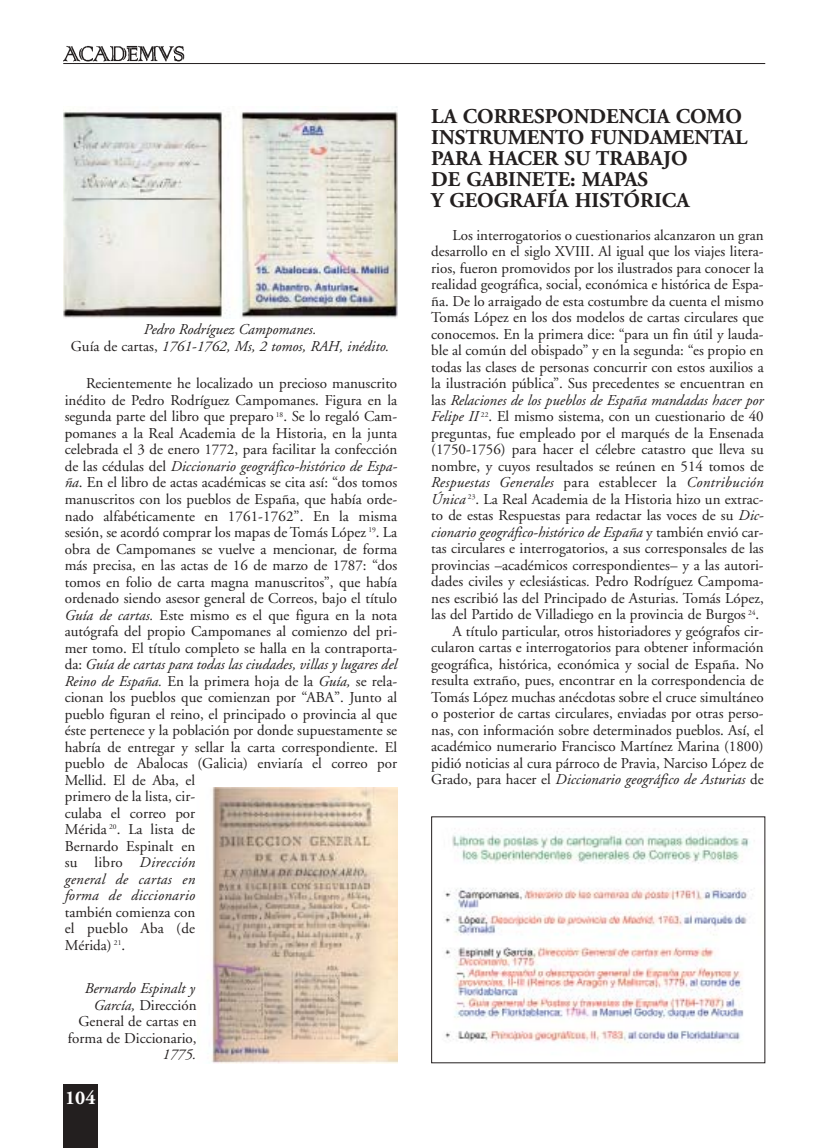
<style>
.page{position:relative;width:830px;height:1148px;background:#fff}
.page>*{position:absolute;margin:0;border:0;box-sizing:border-box;transform-origin:0 0}
.t1{font:700 21px/21px "Adobe Garamond";color:#231f1f}
.t2{font:700 19.5px "Adobe Garamond";color:#fff}
.t3{font:15px/16.5px "Adobe Garamond";color:#231f1f;text-align:right}
.t4{font:italic 15px/16.5px "Adobe Garamond";color:#231f1f;text-align:center}
.s1{font-style:normal}
.s2{font-style:italic}
</style>
<div class="page">
<div style="left:63px;top:1084px;width:34px;height:63px;background:#231f1f"></div>
<img style="left:63px;top:45px;width:122px;height:17px">
<hr style="left:63px;top:63px;width:702px;height:1px;background:#231f1f">
<img style="left:444px;top:830px;width:309px;height:214px">
<img style="left:63px;top:106px;width:334px;height:212px">
<img style="left:210px;top:788px;width:188px;height:275px">
<p class="t4" style="left:71px;top:322px;width:320px">Pedro Rodríguez Campomanes.<br><span class="s1">Guía de cartas,</span> 1761-1762, Ms, 2 tomos, RAH, inédito.</p>
<p class="t3" style="left:65px;top:377px;width:334px;text-align:left;text-indent:21px">Recientemente he localizado un precioso manuscrito inédito de Pedro Rodríguez Campomanes. Figura en la segunda parte del libro que preparo <sup>18</sup>. Se lo regaló Cam&shy;pomanes a la Real Academia de la Historia, en la junta celebrada el 3 de enero 1772, para facilitar la confección de las cédulas del <span class="s2">Diccionario geográfico-histórico de Espa&shy;ña</span>. En el libro de actas académicas se cita así: “dos tomos manuscritos con los pueblos de España, que había orde&shy;nado alfabéticamente en 1761-1762”. En la misma sesión, se acordó comprar los mapas de Tomás López <sup>19</sup>. La obra de Campomanes se vuelve a mencionar, de forma más precisa, en las actas de 16 de marzo de 1787: “dos tomos en folio de carta magna manuscritos”, que había ordenado siendo asesor general de Correos, bajo el título <span class="s2">Guía de cartas.</span> Este mismo es el que figura en la nota autógrafa del propio Campomanes al comienzo del pri&shy;mer tomo. El título completo se halla en la contraporta&shy;da: <span class="s2">Guía de cartas para todas las ciudades, villas y lugares del Reino de España.</span> En la primera hoja de la <span class="s2">Guía,</span> se rela&shy;cionan los pueblos que comienzan por “ABA”. Junto al pueblo figuran el reino, el principado o provincia al que éste pertenece y la población por donde supuestamente se habría de entregar y sellar la carta correspondiente. El pueblo de Abalocas (Galicia) enviaría el correo por Mellid. El de Aba, el<br>primero de la lista, cir-<br>culaba el correo por<br>Mérida <sup>20</sup>. La lista de<br>Bernardo Espinalt en<br>su libro <span class="s2">Dirección<br>general de cartas en<br>forma de diccionario</span></p>
<p class="t3" style="left:65px;top:905px;width:132px;text-align:justify">también comienza con el pueblo Aba (de Mérida) <sup>21</sup>.</p>
<p class="t3" style="left:68px;top:981px;width:130px"><span class="s2">Bernardo Espinalt y<br>García,</span> Dirección<br>General de cartas en forma de Diccionario,</p>
<p class="t4" style="left:162px;top:1047px;width:35px">1775.</p>
<h2 class="t2" style="left:65px;top:1089px;width:32px">104</h2>
<h1 class="t1" style="left:431px;top:107px;width:317px">LA CORRESPONDENCIA COMO<br>INSTRUMENTO FUNDAMENTAL<br>PARA HACER SU TRABAJO<br>DE GABINETE: MAPAS<br>Y GEOGRAFÍA HISTÓRICA</h1>
<p class="t3" style="left:431px;top:228px;width:334px">Los interrogatorios o cuestionarios alcanzaron un gran desarrollo en el siglo XVIII. Al igual que los viajes litera&shy;rios, fueron promovidos por los ilustrados para conocer la realidad geográfica, social, económica e histórica de Espa&shy;ña. De lo arraigado de esta costumbre da cuenta el mismo Tomás López en los dos modelos de cartas circulares que conocemos. En la primera dice: “para un fin útil y lauda&shy;ble al común del obispado” y en la segunda: “es propio en todas las clases de personas concurrir con estos auxilios a la ilustración pública”. Sus precedentes se encuentran en las <span class="s2">Relaciones de los pueblos de España mandadas hacer por Felipe II</span> <sup>22</sup>. El mismo sistema, con un cuestionario de 40 preguntas, fue empleado por el marqués de la Ensenada (1750-1756) para hacer el célebre catastro que lleva su nombre, y cuyos resultados se reúnen en 514 tomos de <span class="s2">Respuestas Generales</span> para establecer la <span class="s2">Contribución Única</span> <sup>23</sup>. La Real Academia de la Historia hizo un extrac&shy;to de estas Respuestas para redactar las voces de su <span class="s2">Dic&shy;cionario geográfico-histórico de España</span> y también envió car&shy;tas circulares e interrogatorios, a sus corresponsales de las provincias –académicos correspondientes– y a las autori&shy;dades civiles y eclesiásticas<span class="s2">.</span> Pedro Rodríguez Campoma&shy;nes escribió las del Principado de Asturias. Tomás López, las del Partido de Villadiego en la provincia de Burgos <sup>24</sup>.<br>A título particular, otros historiadores y geógrafos cir&shy;cularon cartas e interrogatorios para obtener información geográfica, histórica, económica y social de España. No resulta extraño, pues, encontrar en la correspondencia de Tomás López muchas anécdotas sobre el cruce simultáneo o posterior de cartas circulares, enviadas por otras perso&shy;nas, con información sobre determinados pueblos. Así, el académico numerario Francisco Martínez Marina (1800) pidió noticias al cura párroco de Pravia, Narciso López de Grado, para hacer el <span class="s2">Diccionario geográfico de Asturias</span> de</p>
</div>
